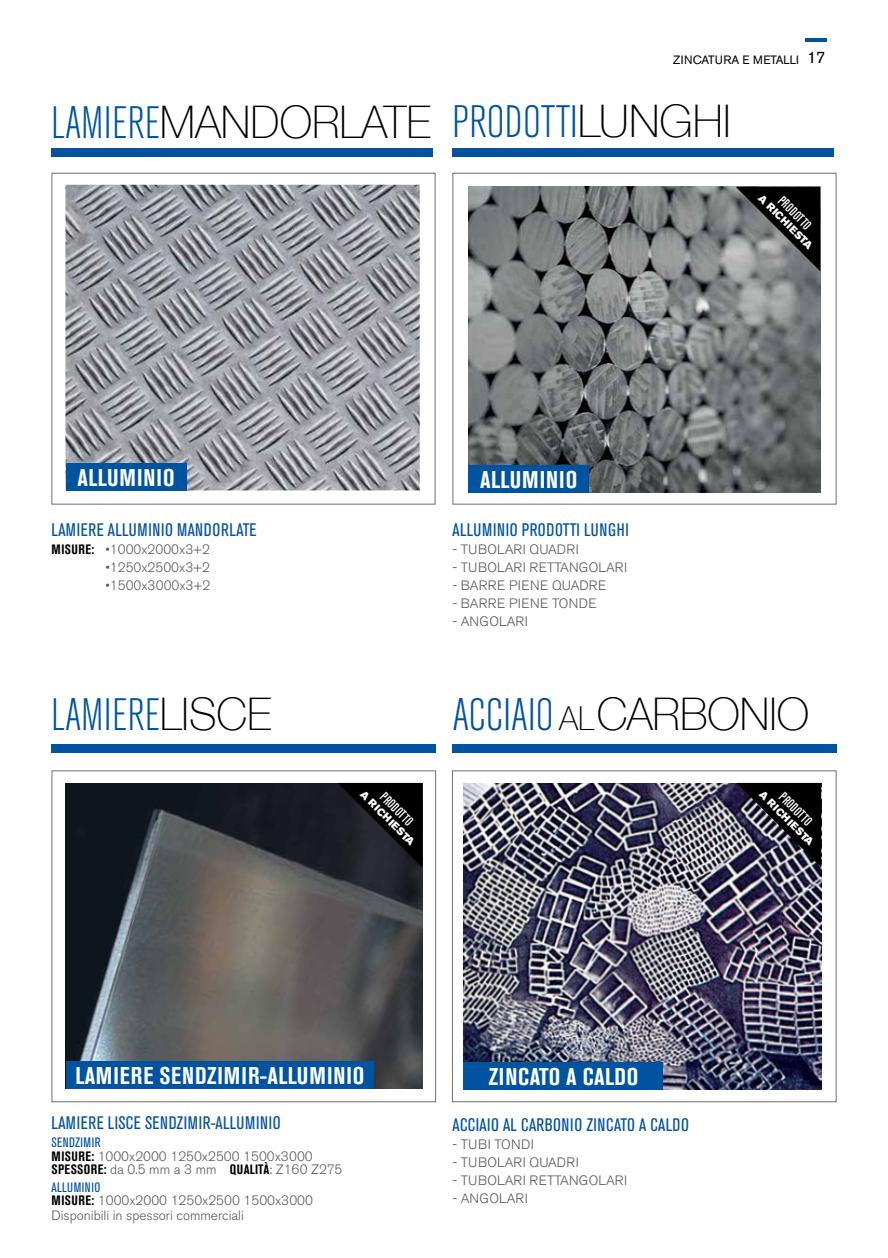
<style>
.page{position:relative;width:888px;height:1258px;background:#fff}
.page>*{position:absolute;margin:0;border:0;box-sizing:border-box;transform-origin:0 0}
.t1{font:100 45px "Helvetica Neue";color:#000}
.t2{font:300 condensed 45px "Akzidenz Grotesk BE";letter-spacing:.01em;color:#00539f}
.t3{font:700 condensed 24px "Akzidenz Grotesk BE";letter-spacing:.035em;color:#fff}
.t4{font:condensed 18px "Akzidenz Grotesk BE";letter-spacing:.02em;color:#00539f}
.t5{font:condensed 18px "Akzidenz Grotesk BE";letter-spacing:.04em;color:#00539f}
.t6{font:300 13.5px/13.5px "Akzidenz Grotesk BE";color:#58595b}
.t7{font:300 13.5px "Akzidenz Grotesk BE";letter-spacing:.02em;color:#58595b}
.t8{font:500 condensed 13.5px "Akzidenz Grotesk BE";color:#fff}
.t9{font:300 13.5px "Akzidenz Grotesk BE";letter-spacing:.03em;color:#58595b}
.t10{font:12px "Akzidenz Grotesk BE";color:#000}
.t11{font:10.5px "Akzidenz Grotesk BE Super";color:#fff}
.s1{font-family:"Akzidenz Grotesk BE";font-weight:300;font-stretch:condensed;color:#00539f}
.s2{font-size:16.5px}
.s3{font-family:"Helvetica Neue";font-weight:100;font-stretch:normal;color:#000}
.s4{font-weight:700;font-stretch:condensed;color:#000}
.s5{font-size:33px}
.s6{font-weight:400;font-stretch:condensed;color:#00539f}
</style>
<div class="page">
<div style="left:51px;top:148px;width:381px;height:9px;background:#00539f"></div>
<div style="left:51px;top:173px;width:384px;height:331px;border:1px solid #6d6e71"></div>
<div style="left:452px;top:173px;width:384px;height:331px;border:1px solid #6d6e71"></div>
<div style="left:452px;top:148px;width:381px;height:9px;background:#00539f"></div>
<div style="left:52px;top:744px;width:384px;height:8px;background:#00539f"></div>
<div style="left:52px;top:770px;width:384px;height:332px;border:1px solid #6d6e71"></div>
<div style="left:452px;top:744px;width:384px;height:8px;background:#00539f"></div>
<div style="left:452px;top:770px;width:384px;height:332px;border:1px solid #6d6e71"></div>
<img style="left:65px;top:185px;width:355px;height:305px">
<div style="left:66px;top:463px;width:121px;height:27px;background:#00539f"></div>
<img style="left:464px;top:783px;width:357px;height:306px">
<div style="left:464px;top:1062px;width:199px;height:27px;background:#00539f"></div>
<img style="left:468px;top:187px;width:352px;height:305px">
<div style="left:468px;top:465px;width:121px;height:27px;background:#00539f"></div>
<img style="left:66px;top:783px;width:357px;height:305px">
<div style="left:66px;top:1061px;width:308px;height:27px;background:#00539f"></div>
<svg style="left:736px;top:187px;width:84px;height:84px;background:#444646"></svg>
<img style="left:736px;top:783px;width:85px;height:84px">
<svg style="left:338px;top:783px;width:84px;height:84px;background:#101216"></svg>
<hr style="left:806px;top:38px;width:21px;height:4px;background:#00539f">
<h1 class="t1" style="left:51px;top:87px;width:381px"><span class="s1">LAMIERE</span>MANDORLATE</h1>
<p class="t10" style="left:673px;top:53px;width:154px">ZINCATURA E METALLI <span class="s2">17</span></p>
<h1 class="t2" style="left:452px;top:97px;width:280px">PRODOTTI<span class="s3">LUNGHI</span></h1>
<p class="t11" style="left:764px;top:192px;width:74px;rotate:45deg">A RICHIESTA</p>
<p class="t8" style="left:786px;top:193px;width:42px;rotate:45deg">PRODOTTO</p>
<h2 class="t3" style="left:78px;top:464px;width:98px">ALLUMINIO</h2>
<h3 class="t4" style="left:51px;top:520px;width:207px">LAMIERE ALLUMINIO MANDORLATE</h3>
<p class="t6" style="left:51px;top:543px;width:160px"><span class="s4">MISURE:</span> •1000x2000x3+2</p>
<p class="t6" style="left:105px;top:561px;width:106px">•1250x2500x3+2</p>
<p class="t6" style="left:105px;top:579px;width:106px">•1500x3000x3+2</p>
<h2 class="t3" style="left:480px;top:466px;width:98px">ALLUMINIO</h2>
<h3 class="t5" style="left:452px;top:520px;width:178px">ALLUMINIO PRODOTTI LUNGHI</h3>
<p class="t7" style="left:452px;top:542px;width:128px">- TUBOLARI QUADRI</p>
<p class="t6" style="left:452px;top:561px;width:176px">- TUBOLARI RETTANGOLARI</p>
<p class="t7" style="left:452px;top:578px;width:155px">- BARRE PIENE QUADRE</p>
<p class="t9" style="left:452px;top:596px;width:146px">- BARRE PIENE TONDE</p>
<p class="t7" style="left:452px;top:614px;width:77px">- ANGOLARI</p>
<h1 class="t2" style="left:51px;top:690px;width:222px">LAMIERE<span class="s3">LISCE</span></h1>
<h1 class="t1" style="left:452px;top:680px;width:358px"><span class="s1">ACCIAIO</span> <span class="s5">al</span>CARBONIO</h1>
<p class="t11" style="left:366px;top:788px;width:74px;rotate:45deg">A RICHIESTA</p>
<p class="t8" style="left:388px;top:789px;width:42px;rotate:45deg">PRODOTTO</p>
<p class="t11" style="left:765px;top:788px;width:74px;rotate:45deg">A RICHIESTA</p>
<p class="t8" style="left:787px;top:789px;width:42px;rotate:45deg">PRODOTTO</p>
<h2 class="t3" style="left:75px;top:1062px;width:290px">LAMIERE SENDZIMIR-ALLUMINIO</h2>
<h3 class="t4" style="left:51px;top:1113px;width:231px">LAMIERE LISCE SENDZIMIR-ALLUMINIO</h3>
<p class="t6" style="left:51px;top:1136px;width:292px"><span class="s6">SENDZIMIR<br></span><span class="s4">MISURE:</span> 1000x2000 1250x2500 1500x3000<br><span class="s4">SPESSORE:</span> da 0.5 mm a 3 mm <span class="s4">QUALITÀ</span>: Z160 Z275</p>
<p class="t6" style="left:51px;top:1180px;width:263px"><span class="s6">ALLUMINIO<br></span><span class="s4">MISURE:</span> 1000x2000 1250x2500 1500x3000</p>
<p class="t6" style="left:51px;top:1209px;width:194px">Disponibili in spessori commerciali</p>
<h2 class="t3" style="left:488px;top:1062px;width:151px">ZINCATO A CALDO</h2>
<h3 class="t4" style="left:452px;top:1115px;width:238px">ACCIAIO AL CARBONIO ZINCATO A CALDO</h3>
<p class="t7" style="left:452px;top:1137px;width:83px">- TUBI TONDI</p>
<p class="t7" style="left:452px;top:1155px;width:128px">- TUBOLARI QUADRI</p>
<p class="t6" style="left:452px;top:1174px;width:176px">- TUBOLARI RETTANGOLARI</p>
<p class="t7" style="left:452px;top:1191px;width:77px">- ANGOLARI</p>
</div>
